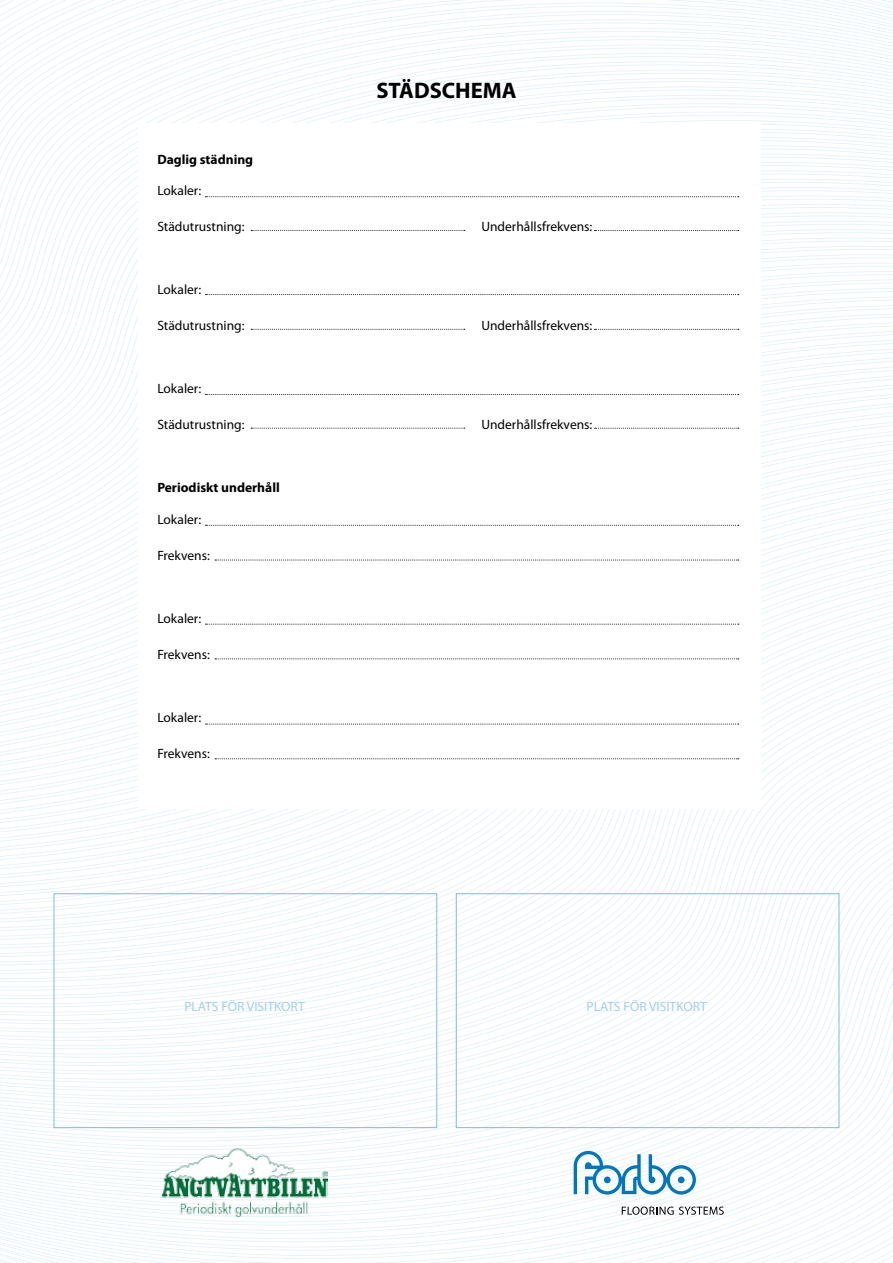
<style>
.page{position:relative;width:893px;height:1263px;background:#fff}
.page>*{position:absolute;margin:0;border:0;box-sizing:border-box;transform-origin:0 0}
.t1{font:700 22.5px "Myriad Pro";color:#000}
.t2{font:13.5px "Myriad Pro";color:#000}
.t3{font:13.5px "Myriad Pro";color:#a6cfe9}
.t4{font:700 13.5px "Myriad Pro";color:#000}
</style>
<div class="page">
<svg style="left:0;top:2px;width:893px;height:8px"></svg>
<svg style="left:0;top:10px;width:893px;height:9px"></svg>
<svg style="left:0;top:19px;width:893px;height:8px"></svg>
<svg style="left:0;top:27px;width:893px;height:9px"></svg>
<svg style="left:0;top:36px;width:893px;height:8px"></svg>
<svg style="left:0;top:44px;width:893px;height:8px"></svg>
<svg style="left:0;top:52px;width:893px;height:9px"></svg>
<svg style="left:0;top:61px;width:893px;height:8px"></svg>
<svg style="left:0;top:69px;width:893px;height:9px"></svg>
<svg style="left:0;top:78px;width:893px;height:8px"></svg>
<svg style="left:0;top:86px;width:893px;height:8px"></svg>
<svg style="left:0;top:94px;width:893px;height:9px"></svg>
<svg style="left:0;top:103px;width:893px;height:8px"></svg>
<svg style="left:0;top:111px;width:893px;height:9px"></svg>
<svg style="left:0;top:804px;width:893px;height:13px"></svg>
<svg style="left:0;top:817px;width:893px;height:14px"></svg>
<svg style="left:0;top:831px;width:893px;height:13px"></svg>
<svg style="left:0;top:844px;width:893px;height:14px"></svg>
<svg style="left:0;top:858px;width:893px;height:15px"></svg>
<svg style="left:0;top:873px;width:893px;height:15px"></svg>
<svg style="left:0;top:888px;width:893px;height:16px"></svg>
<svg style="left:0;top:904px;width:893px;height:17px"></svg>
<svg style="left:0;top:921px;width:893px;height:19px"></svg>
<svg style="left:0;top:940px;width:893px;height:21px"></svg>
<svg style="left:0;top:961px;width:893px;height:25px"></svg>
<svg style="left:0;top:986px;width:893px;height:31px"></svg>
<svg style="left:0;top:1017px;width:893px;height:37px"></svg>
<svg style="left:0;top:1054px;width:893px;height:209px"></svg>
<svg style="left:382px;top:1091px;width:511px;height:172px"></svg>
<svg style="left:509px;top:1119px;width:384px;height:144px"></svg>
<svg style="left:0;top:1234px;width:262px;height:29px"></svg>
<div style="left:138px;top:123px;width:623px;height:686px;background:#fff"></div>
<svg style="left:574px;top:1141px;width:319px;height:122px"></svg>
<img style="left:162px;top:1148px;width:166px;height:70px">
<div style="left:54px;top:893px;width:383px;height:235px;border:1px solid #80bbdf"></div>
<div style="left:456px;top:893px;width:383px;height:235px;border:1px solid #80bbdf"></div>
<svg style="left:205px;top:196px;width:534px;height:1px"></svg>
<svg style="left:205px;top:294px;width:534px;height:1px"></svg>
<svg style="left:205px;top:394px;width:534px;height:1px"></svg>
<svg style="left:205px;top:525px;width:534px;height:1px"></svg>
<svg style="left:205px;top:624px;width:534px;height:1px"></svg>
<svg style="left:205px;top:724px;width:534px;height:1px"></svg>
<svg style="left:251px;top:230px;width:214px;height:1px"></svg>
<svg style="left:251px;top:329px;width:214px;height:1px"></svg>
<svg style="left:251px;top:428px;width:214px;height:1px"></svg>
<svg style="left:595px;top:230px;width:144px;height:1px"></svg>
<svg style="left:595px;top:329px;width:144px;height:1px"></svg>
<svg style="left:595px;top:428px;width:144px;height:1px"></svg>
<svg style="left:215px;top:560px;width:524px;height:1px"></svg>
<svg style="left:215px;top:659px;width:524px;height:1px"></svg>
<svg style="left:215px;top:758px;width:524px;height:1px"></svg>
<h1 class="t1" style="left:376px;top:76px;width:142px">STÄDSCHEMA</h1>
<p class="t4" style="left:157px;top:151px;width:97px">Daglig städning</p>
<p class="t2" style="left:157px;top:183px;width:45px">Lokaler:</p>
<p class="t2" style="left:157px;top:219px;width:89px">Städutrustning:</p>
<p class="t2" style="left:481px;top:219px;width:113px">Underhållsfrekvens:</p>
<p class="t2" style="left:157px;top:282px;width:45px">Lokaler:</p>
<p class="t2" style="left:157px;top:318px;width:89px">Städutrustning:</p>
<p class="t2" style="left:481px;top:318px;width:113px">Underhållsfrekvens:</p>
<p class="t2" style="left:157px;top:381px;width:45px">Lokaler:</p>
<p class="t2" style="left:157px;top:417px;width:89px">Städutrustning:</p>
<p class="t2" style="left:481px;top:417px;width:113px">Underhållsfrekvens:</p>
<p class="t4" style="left:157px;top:479px;width:124px">Periodiskt underhåll</p>
<p class="t2" style="left:157px;top:511px;width:45px">Lokaler:</p>
<p class="t2" style="left:157px;top:547px;width:54px">Frekvens:</p>
<p class="t2" style="left:157px;top:610px;width:45px">Lokaler:</p>
<p class="t2" style="left:157px;top:646px;width:54px">Frekvens:</p>
<p class="t2" style="left:157px;top:709px;width:45px">Lokaler:</p>
<p class="t2" style="left:157px;top:745px;width:54px">Frekvens:</p>
<p class="t3" style="left:184px;top:998px;width:122px">PLATS FÖR VISITKORT</p>
<p class="t3" style="left:587px;top:998px;width:122px">PLATS FÖR VISITKORT</p>
</div>
